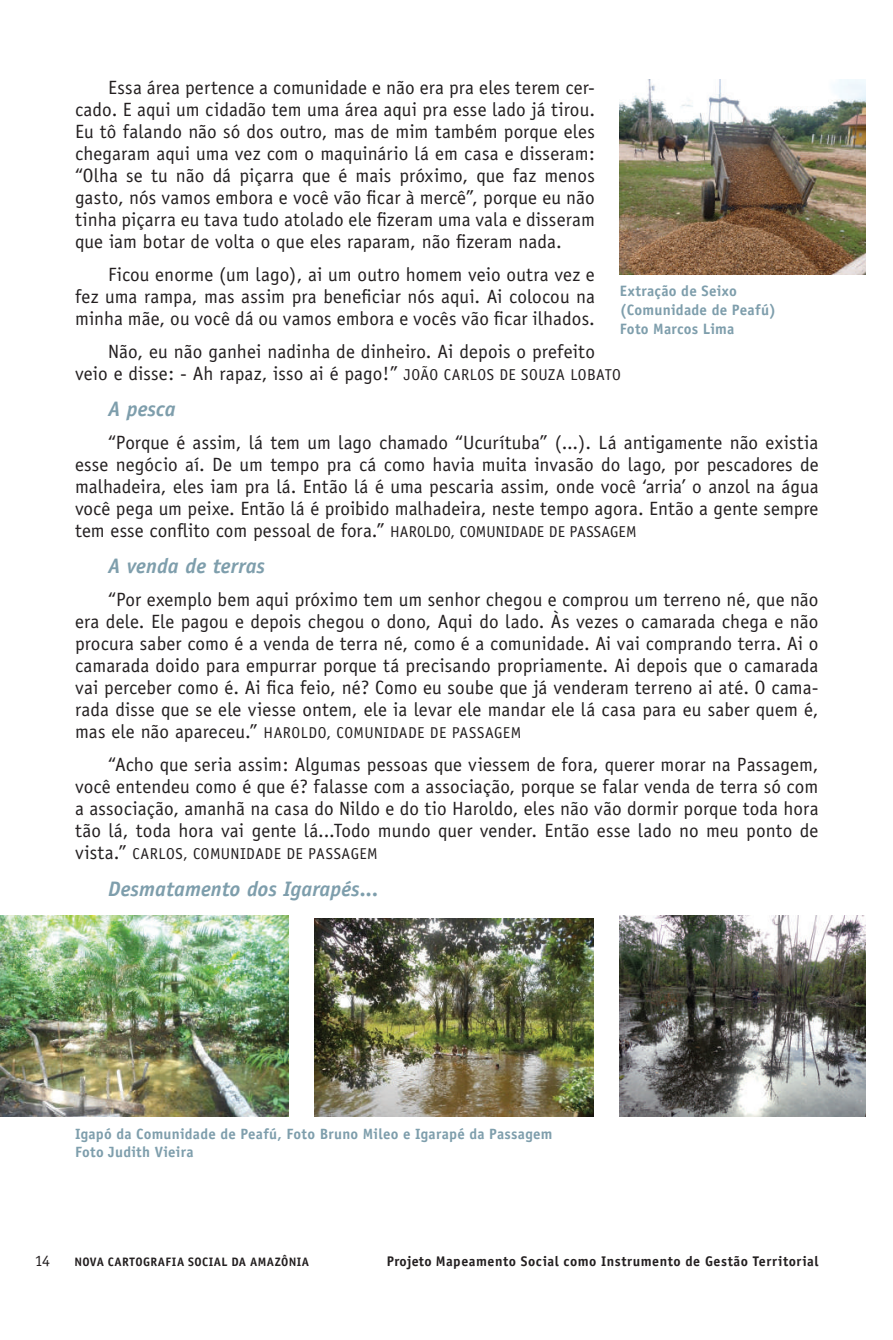
<style>
.page{position:relative;width:893px;height:1340px;background:#fff}
.page>*{position:absolute;margin:0;border:0;box-sizing:border-box;transform-origin:0 0}
.t1{font:italic 700 21px "Officina Sans";letter-spacing:.005em;color:#7e9eac}
.t2{font:19.25px/22.1px "Officina Sans";letter-spacing:.005em;color:#231f20;text-align:justify}
.t3{font:15.75px "Officina Sans";letter-spacing:.03em;color:#231f20}
.t4{font:700 15.05px/18.6px "Officina Sans";letter-spacing:.015em;color:#7e9eac}
.t5{font:700 14.88px/18.4px "Officina Sans";letter-spacing:.02em;color:#7e9eac}
.t6{font:700 14px "Officina Sans";letter-spacing:.035em;color:#231f20}
.t7{font:700 12.25px "Officina Sans";letter-spacing:.03em;color:#231f20}
.s1{font-size:15.75px}
.s2{font-size:19.25px}
</style>
<div class="page">
<img style="left:620px;top:79px;width:246px;height:196px">
<img style="left:314px;top:918px;width:280px;height:198px">
<img style="left:0;top:915px;width:288px;height:201px">
<img style="left:620px;top:915px;width:246px;height:201px">
<p class="t2" style="left:75px;top:76px;width:521px;text-indent:33px">Essa área pertence a comunidade e não era pra eles terem cer&shy;cado. E aqui um cidadão tem uma área aqui pra esse lado já tirou.<br>Eu tô falando não só dos outro, mas de mim também porque eles chegaram aqui uma vez com o maquinário lá em casa e disseram: “Olha se tu não dá piçarra que é mais próximo, que faz menos gasto, nós vamos embora e você vão ficar à mercê”, porque eu não tinha piçarra eu tava tudo atolado ele fizeram uma vala e disseram que iam botar de volta o que eles raparam, não fizeram nada.</p>
<p class="t2" style="left:75px;top:263px;width:521px;text-indent:33px">Ficou enorme (um lago), ai um outro homem veio outra vez e fez uma rampa, mas assim pra beneficiar nós aqui. Ai colocou na minha mãe, ou você dá ou vamos embora e vocês vão ficar ilhados.</p>
<p class="t2" style="left:75px;top:340px;width:547px;text-align:center">Não, eu não ganhei nadinha de dinheiro. Ai depois o prefeito<br>veio e disse: - Ah rapaz, isso ai é pago!” <span class="s1">JOÃO CARLOS DE SOUZA LOBATO</span></p>
<p class="t1" style="left:108px;top:396px;width:69px">A pesca</p>
<p class="t2" style="left:75px;top:431px;width:745px;text-indent:33px">“Porque é assim, lá tem um lago chamado “Ucurítuba” (...). Lá antigamente não existia esse negócio aí. De um tempo pra cá como havia muita invasão do lago, por pescadores de malhadeira, eles iam pra lá. Então lá é uma pescaria assim, onde você ‘arria’ o anzol na água você pega um peixe. Então lá é proibido malhadeira, neste tempo agora. Então a gente sempre tem esse conflito com pessoal de fora.” <span class="s1">HAROLDO, COMUNIDADE DE PASSAGEM</span></p>
<p class="t1" style="left:108px;top:553px;width:158px">A venda de terras</p>
<p class="t2" style="left:75px;top:588px;width:745px;text-indent:33px">“Por exemplo bem aqui próximo tem um senhor chegou e comprou um terreno né, que não era dele. Ele pagou e depois chegou o dono, Aqui do lado. Às vezes o camarada chega e não procura saber como é a venda de terra né, como é a comunidade. Ai vai comprando terra. Ai o camarada doido para empurrar porque tá precisando propriamente. Ai depois que o camarada vai perceber como é. Ai fica feio, né? Como eu soube que já venderam terreno ai até. O cama&shy;rada disse que se ele viesse ontem, ele ia levar ele mandar ele lá casa para eu saber quem é,</p>
<p class="t3" style="left:75px;top:724px;width:448px"><span class="s2">mas ele não apareceu.”</span> HAROLDO, COMUNIDADE DE PASSAGEM</p>
<p class="t2" style="left:75px;top:753px;width:745px;text-indent:33px">“Acho que seria assim: Algumas pessoas que viessem de fora, querer morar na Passagem, você entendeu como é que é? falasse com a associação, porque se falar venda de terra só com a associação, amanhã na casa do Nildo e do tio Haroldo, eles não vão dormir porque toda hora tão lá, toda hora vai gente lá...Todo mundo quer vender. Então esse lado no meu ponto de</p>
<p class="t3" style="left:75px;top:844px;width:304px"><span class="s2">vista.”</span> CARLOS, COMUNIDADE DE PASSAGEM</p>
<p class="t1" style="left:108px;top:875px;width:272px">Desmatamento dos Igarapés...</p>
<p class="t4" style="left:620px;top:282px;width:158px">Extração de Seixo (Comunidade de Peafú)<br>Foto Marcos Lima</p>
<p class="t5" style="left:75px;top:1124px;width:479px">Igapó da Comunidade de Peafú, Foto Bruno Mileo e Igarapé da Passagem<br>Foto Judith Vieira</p>
<p class="t3" style="left:35px;top:1250px;width:17px">14</p>
<p class="t7" style="left:74px;top:1253px;width:236px">NOVA CARTOGRAFIA SOCIAL DA AMAZÔNIA</p>
<p class="t6" style="left:387px;top:1251px;width:433px">Projeto Mapeamento Social como Instrumento de Gestão Territorial</p>
</div>
